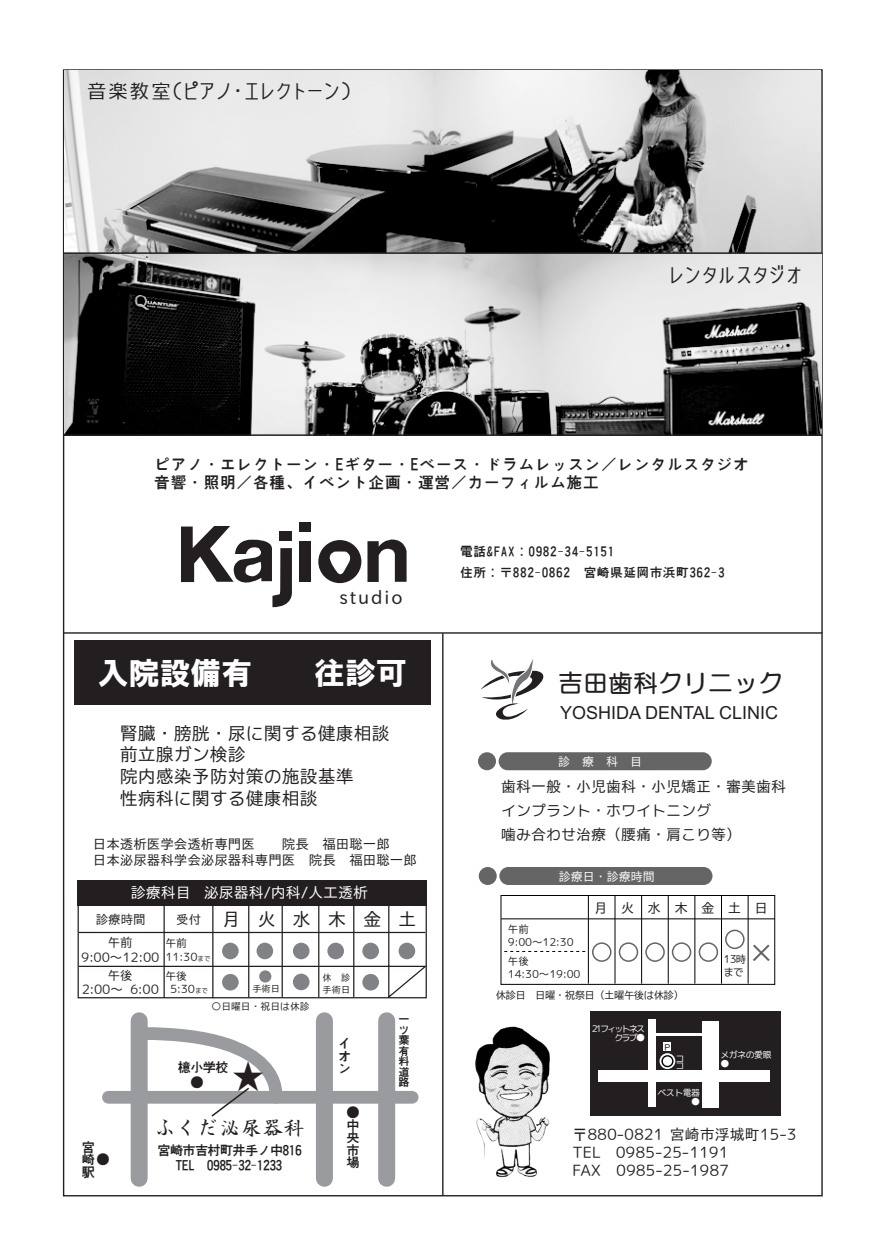
<style>
.page{position:relative;width:888px;height:1260px;background:#fff}
.page>*{position:absolute;margin:0;border:0;box-sizing:border-box;transform-origin:0 0}
.t1{font:33.45px "M+1 P+IPAG";color:#231f20}
.t2{font:30.9px "HG Soei Kakugothic UB";color:#fff}
.t3{font:26.55px "M+1 P+IPAG";color:#5f5f5f}
.t4{font:700 25.05px "RF Sirius";color:#231f20}
.t5{font:21.45px "Arisawa Kaisho";color:#231f20}
.t6{font:19.5px "Ume UI Gothic";letter-spacing:.1em;color:#231f20}
.t7{font:18.6px "IPAUI Gothic";letter-spacing:.1em;color:#231f20}
.t8{font:18.3px "M+1 P+IPAG";letter-spacing:.92em;color:#231f20}
.t9{font:18px/21.8px "M+1 P+IPAG";color:#231f20}
.t10{font:18px "Arial";color:#231f20}
.t11{font:15px/18px "M+1 P+IPAG";color:#231f20}
.t12{font:italic 15px/18px "FA Gothic B,Bold";letter-spacing:.1em;color:#231f20}
.t13{font:15px "M+1 P+IPAG";color:#fff}
.t14{font:13.5px/16.5px "M+1 P+IPAG";color:#231f20}
.t15{font:13.5px "M+1 P+IPAG";letter-spacing:.98em;color:#231f20}
.t16{font:italic 12.45px/12.5px "FA Gothic B,Bold";color:#231f20}
.t17{font:12.45px/14.7px "M+1 P+IPAG";color:#231f20;text-align:center}
.t18{font:italic 12px/20.2px "FA Gothic B,Bold";letter-spacing:.1em;color:#231f20}
.t19{font:12px "M+1 P+IPAG";color:#fff}
.t20{font:10.95px/13.2px "M+1 P+IPAG";color:#231f20}
.t21{font:10.5px/12.8px "M+1 P+IPAG";letter-spacing:-.06em;color:#231f20}
.t22{font:italic 10.5px/10.5px "FA Gothic B,Bold";color:#231f20;text-align:justify}
.t23{font:9.75px "M+1 P+IPAG";color:#231f20}
.t24{font:9.15px "M+1 P+IPAG";color:#231f20}
.t25{font:9px/9px "M+1 P+IPAG";letter-spacing:-.13em;color:#fff}
.t26{font:9px/9px "M+1 P+IPAG";letter-spacing:-.2em;color:#fff;text-align:right}
.t27{font:9px "M+1 P+IPAG";color:#231f20}
.s1{font-size:6.6px}
</style>
<div class="page">
<hr style="left:64px;top:632px;width:758px;height:2px;background:#231f20">
<hr style="left:442px;top:633px;width:2px;height:562px;background:#231f20">
<img style="left:64px;top:70px;width:757px;height:364px">
<img style="left:475px;top:1026px;width:75px;height:152px">
<div style="left:74px;top:641px;width:357px;height:64px;background:#231f20"></div>
<svg style="left:77px;top:904px;width:350px;height:95px"></svg>
<div style="left:222px;top:943px;width:17px;height:16px;background:#808285;border-radius:50%"></div>
<div style="left:257px;top:943px;width:16px;height:16px;background:#808285;border-radius:50%"></div>
<div style="left:293px;top:943px;width:17px;height:16px;background:#808285;border-radius:50%"></div>
<div style="left:293px;top:974px;width:17px;height:16px;background:#808285;border-radius:50%"></div>
<div style="left:327px;top:943px;width:17px;height:16px;background:#808285;border-radius:50%"></div>
<div style="left:362px;top:943px;width:17px;height:16px;background:#808285;border-radius:50%"></div>
<div style="left:399px;top:943px;width:16px;height:16px;background:#808285;border-radius:50%"></div>
<div style="left:222px;top:974px;width:17px;height:17px;background:#808285;border-radius:50%"></div>
<div style="left:259px;top:970px;width:12px;height:13px;background:#808285;border-radius:50%"></div>
<div style="left:362px;top:974px;width:17px;height:17px;background:#808285;border-radius:50%"></div>
<div style="left:108px;top:1091px;width:304px;height:13px;background:#999b9e"></div>
<div style="left:378px;top:1021px;width:17px;height:157px;background:#999b9e"></div>
<div style="left:316px;top:1021px;width:17px;height:157px;background:#999b9e"></div>
<div style="left:131px;top:1021px;width:17px;height:157px;background:#999b9e"></div>
<svg style="left:129px;top:1021px;width:159px;height:97px"></svg>
<hr style="left:164px;top:905px;width:1px;height:93px;background:#231f20">
<div style="left:78px;top:880px;width:349px;height:25px;background:#231f20"></div>
<svg style="left:481px;top:659px;width:63px;height:61px"></svg>
<div style="left:478px;top:752px;width:18px;height:18px;background:#656565;border-radius:50%"></div>
<svg style="left:499px;top:752px;width:213px;height:18px;background:#696969"></svg>
<div style="left:479px;top:867px;width:18px;height:18px;background:#656565;border-radius:50%"></div>
<div style="left:592px;top:942px;width:19px;height:20px;border:2px solid #656565;border-radius:50%"></div>
<div style="left:619px;top:942px;width:19px;height:20px;border:2px solid #656565;border-radius:50%"></div>
<div style="left:645px;top:942px;width:20px;height:20px;border:2px solid #656565;border-radius:50%"></div>
<div style="left:672px;top:942px;width:19px;height:20px;border:2px solid #656565;border-radius:50%"></div>
<div style="left:699px;top:942px;width:19px;height:20px;border:2px solid #656565;border-radius:50%"></div>
<div style="left:725px;top:930px;width:20px;height:19px;border:2px solid #656565;border-radius:50%"></div>
<div style="left:499px;top:867px;width:213px;height:18px;background:#656565"></div>
<div style="left:501px;top:895px;width:274px;height:90px;border:1px solid #000"></div>
<hr style="left:501px;top:919px;width:274px;height:1px;background:#000">
<hr style="left:588px;top:896px;width:1px;height:88px;background:#000">
<hr style="left:615px;top:896px;width:1px;height:88px;background:#000">
<hr style="left:641px;top:896px;width:1px;height:88px;background:#000">
<hr style="left:668px;top:896px;width:1px;height:88px;background:#000">
<hr style="left:695px;top:896px;width:1px;height:88px;background:#000">
<hr style="left:721px;top:896px;width:1px;height:88px;background:#000">
<hr style="left:748px;top:896px;width:1px;height:88px;background:#000">
<svg style="left:504px;top:951px;width:82px;height:1px"></svg>
<div style="left:590px;top:1012px;width:191px;height:104px;background:#231f20"></div>
<div style="left:598px;top:1070px;width:172px;height:12px;background:#fff"></div>
<div style="left:702px;top:1022px;width:16px;height:86px;background:#fff"></div>
<hr style="left:656px;top:1034px;width:57px;height:2px;background:#fff">
<div style="left:648px;top:1019px;width:8px;height:88px;background:#fff"></div>
<svg style="left:660px;top:1053px;width:15px;height:16px"></svg>
<div style="left:661px;top:1055px;width:13px;height:12px;border:1px solid #000;border-radius:50%"></div>
<div style="left:663px;top:1042px;width:8px;height:9px;background:#fff"></div>
<div style="left:299px;top:523px;width:11px;height:9px;background:#231f20"></div>
<div style="left:299px;top:542px;width:11px;height:40px;background:#231f20"></div>
<div style="left:318px;top:540px;width:43px;height:43px;background:#231f20;border-radius:50%"></div>
<svg style="left:367px;top:539px;width:40px;height:43px"></svg>
<svg style="left:181px;top:526px;width:111px;height:81px"></svg>
<svg style="left:330px;top:551px;width:21px;height:24px"></svg>
<hr style="left:64px;top:252px;width:758px;height:2px;background:#231f20">
<hr style="left:64px;top:434px;width:758px;height:2px;background:#231f20">
<h3 class="t6" style="left:87px;top:80px;width:266px">音楽教室（ピアノ・エレクトーン）</h3>
<h3 class="t6" style="left:670px;top:265px;width:133px">レンタルスタジオ</h3>
<p class="t12" style="left:155px;top:455px;width:595px">ピアノ・エレクトーン・Eギター・Eベース・ドラムレッスン／レンタルスタジオ音響・照明／各種、イベント企画・運営／カーフィルム施工</p>
<p class="t7" style="left:339px;top:587px;width:65px">studio</p>
<h2 class="t2" style="left:98px;top:657px;width:156px">入院設備有</h2>
<h2 class="t2" style="left:314px;top:657px;width:94px">往診可</h2>
<p class="t9" style="left:120px;top:723px;width:271px">腎臓・膀胱・尿に関する健康相談前立腺ガン検診<br>院内感染予防対策の施設基準<br>性病科に関する健康相談</p>
<p class="t14" style="left:93px;top:836px;width:163px">日本透析医学会透析専門医</p>
<p class="t14" style="left:93px;top:836px;width:325px;text-indent:189px">院長 福田聡一郎<br>日本泌尿器科学会泌尿器科専門医 院長 福田聡一郎</p>
<p class="t13" style="left:131px;top:885px;width:239px">診療科目 泌尿器科/内科/人工透析</p>
<p class="t17" style="left:96px;top:913px;width:52px">診療時間</p>
<p class="t17" style="left:176px;top:913px;width:27px">受付</p>
<p class="t17" style="left:81px;top:935px;width:80px">午前<br>9:00～12:00</p>
<p class="t20" style="left:165px;top:937px;width:47px">午前<br>11:30<span class="s1">まで</span></p>
<p class="t20" style="left:170px;top:970px;width:40px;text-indent:-5px">午後<br>5:30<span class="s1">まで</span></p>
<p class="t17" style="left:82px;top:968px;width:79px">午後<br>2:00～ 6:00</p>
<p class="t8" style="left:222px;top:910px;width:196px">月火水木金土</p>
<p class="t24" style="left:323px;top:973px;width:29px">休 診</p>
<p class="t24" style="left:252px;top:984px;width:29px">手術日</p>
<p class="t24" style="left:323px;top:985px;width:29px">手術日</p>
<p class="t16" style="left:82px;top:1135px;width:14px;line-height:25px">宮駅</p>
<p class="t16" style="left:82px;top:1153px;width:29px">崎●</p>
<p class="t23" style="left:212px;top:1002px;width:100px">〇日曜日・祝日は休診</p>
<h1 class="t1" style="left:231px;top:1059px;width:35px">★</h1>
<h3 class="t5" style="left:155px;top:1119px;width:152px">ふくだ泌尿器科</h3>
<p class="t16" style="left:176px;top:1159px;width:108px">TEL 0985-32-1233</p>
<p class="t16" style="left:191px;top:1060px;width:39px;line-height:14.7px;text-indent:-13px">檍小学校●</p>
<p class="t16" style="left:158px;top:1144px;width:145px">宮崎市吉村町井手ノ中816</p>
<p class="t16" style="left:338px;top:1037px;width:13px">イオン</p>
<p class="t16" style="left:347px;top:1106px;width:14px;text-align:justify">●中央市場</p>
<p class="t22" style="left:399px;top:1014px;width:12px">一ツ葉有料道路</p>
<p class="t18" style="left:460px;top:542px;width:265px">電話&amp;FAX：0982-34-5151<br>住所：〒882-0862 宮崎県延岡市浜町362-3</p>
<h3 class="t4" style="left:558px;top:670px;width:227px">吉田歯科クリニック</h3>
<p class="t10" style="left:560px;top:702px;width:220px">YOSHIDA DENTAL CLINIC</p>
<p class="t19" style="left:558px;top:755px;width:85px">診療科目</p>
<p class="t11" style="left:501px;top:775px;width:286px;line-height:24px">歯科一般・小児歯科・小児矯正・審美歯科インプラント・ホワイトニング<br>噛み合わせ治療（腰痛・肩こり等）</p>
<p class="t19" style="left:559px;top:870px;width:97px">診療日・診療時間</p>
<p class="t15" style="left:594px;top:901px;width:175px">月火水木金土日</p>
<p class="t21" style="left:508px;top:923px;width:67px">午前<br>9:00～12:30</p>
<p class="t21" style="left:508px;top:955px;width:22px">午後</p>
<p class="t21" style="left:496px;top:963px;width:190px;line-height:21.5px;text-indent:12px">14:30～19:00<br>休診日 日曜・祝祭日（土曜午後は休診）</p>
<p class="t26" style="left:592px;top:1024px;width:55px">21フィットネスクラブ●</p>
<p class="t27" style="left:663px;top:1043px;width:10px">Ｐ</p>
<p class="t25" style="left:675px;top:1055px;width:9px;line-height:7.2px">ココ</p>
<p class="t25" style="left:657px;top:1088px;width:44px;text-align:right">ベスト電器●</p>
<h3 class="t3" style="left:748px;top:939px;width:28px">×</h3>
<p class="t21" style="left:723px;top:953px;width:24px">13時まで</p>
<p class="t25" style="left:720px;top:1050px;width:53px">メガネの愛眼●</p>
<p class="t11" style="left:573px;top:1126px;width:226px">〒880-0821 宮崎市浮城町15-3<br>TEL 0985-25-1191<br>FAX 0985-25-1987</p>
</div>
